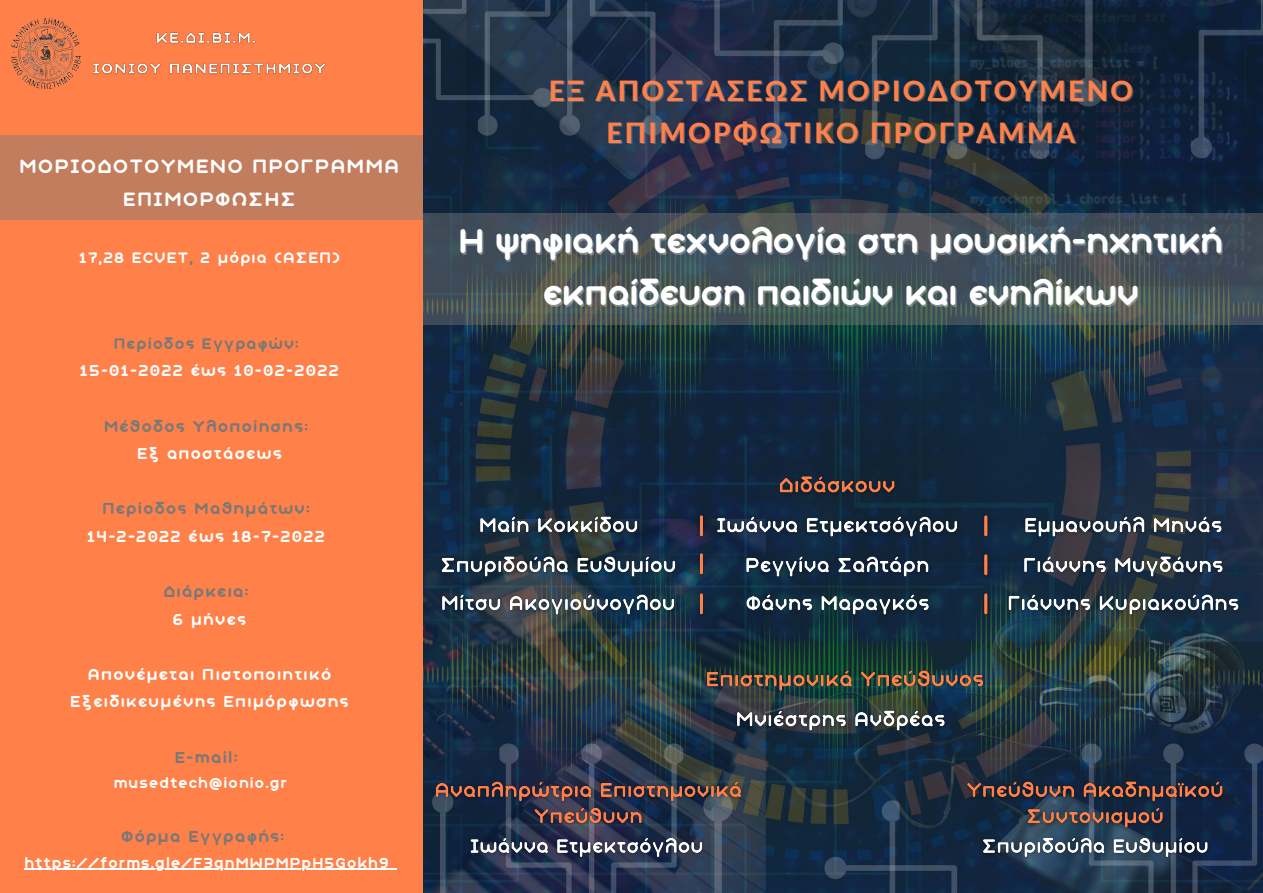
<style>
.page{position:relative;width:1263px;height:893px;background:#fff}
.page>*{position:absolute;margin:0;border:0;box-sizing:border-box;transform-origin:0 0}
.t1{font:37.35px/52.1px "Aka Acid GR Soft Ice Cream";letter-spacing:.025em;color:#fff;text-align:center}
.t2{font:800 27.75px/41.6px "Lato";letter-spacing:.085em;color:#ff8049;text-align:center}
.t3{font:21px/33.2px "Aka Acid GR Soft Ice Cream";letter-spacing:.115em;color:#fff;text-align:center}
.t4{font:17.25px/27.6px "Aka Acid GR Soft Ice Cream";letter-spacing:.115em;color:#fff;text-align:center}
.t5{font:17.25px "Aka Acid GR Soft Ice Cream";letter-spacing:.115em;color:#787878}
.t6{font:16.5px "Aka Acid GR Soft Ice Cream";letter-spacing:.115em;color:#fff}
.t7{font:16.5px "Aka Acid GR Soft Ice Cream";letter-spacing:.115em;color:#787878}
.t8{font:15.75px "Aka Acid GR Soft Ice Cream";letter-spacing:.115em;color:#fff}
.s1{color:#787878}
</style>
<div class="page">
<img style="left:423px;top:0;width:840px;height:893px">
<div style="left:0;top:0;width:423px;height:893px;background:#ff8049"></div>
<svg style="left:423px;top:213px;width:840px;height:111px;background:#455358"></svg>
<img style="left:773px;top:469px;width:129px;height:35px">
<div style="left:0;top:135px;width:423px;height:85px;background:#c27c5e"></div>
<hr style="left:25px;top:869px;width:365px;height:1px;background:#fff">
<img style="left:10px;top:18px;width:72px;height:71px">
<img style="left:93px;top:32px;width:233px;height:43px">
<img style="left:731px;top:703px;width:220px;height:34px">
<img style="left:473px;top:509px;width:171px;height:34px">
<img style="left:712px;top:509px;width:252px;height:34px">
<img style="left:1018px;top:509px;width:210px;height:34px">
<img style="left:436px;top:549px;width:246px;height:34px">
<img style="left:739px;top:549px;width:197px;height:34px">
<img style="left:1017px;top:549px;width:213px;height:34px">
<img style="left:436px;top:588px;width:246px;height:34px">
<img style="left:740px;top:588px;width:195px;height:34px">
<img style="left:1002px;top:588px;width:243px;height:34px">
<img style="left:692px;top:507px;width:20px;height:76px">
<img style="left:692px;top:585px;width:20px;height:38px">
<img style="left:977px;top:507px;width:19px;height:38px">
<img style="left:977px;top:547px;width:19px;height:76px">
<img style="left:700px;top:663px;width:290px;height:35px">
<img style="left:466px;top:834px;width:249px;height:29px">
<img style="left:429px;top:774px;width:319px;height:60px">
<img style="left:977px;top:834px;width:238px;height:29px">
<img style="left:961px;top:774px;width:269px;height:60px">
<p class="t3" style="left:20px;top:150px;width:380px">ΜΟΡΙΟΔΟΤΟΥΜΕΝΟ ΠΡΟΓΡΑΜΜΑ<br>ΕΠΙΜΟΡΦΩΣΗΣ</p>
<p class="t6" style="left:80px;top:250px;width:261px">17,28 ECVET<span class="s1">,</span> 2 μόρια (ΑΣΕΠ)</p>
<p class="t7" style="left:114px;top:336px;width:186px">Περίοδος Εγγραφών:</p>
<p class="t4" style="left:80px;top:357px;width:260px">15-01-2022 έως 10-02-2022</p>
<p class="t5" style="left:104px;top:418px;width:205px">Μέθοδος Υλοποίησης:</p>
<p class="t4" style="left:137px;top:440px;width:146px">Εξ αποστάσεως</p>
<p class="t5" style="left:103px;top:500px;width:208px">Περίοδος Μαθημάτων:</p>
<p class="t4" style="left:88px;top:523px;width:238px">14-2-2022 έως 18-7-2022</p>
<p class="t5" style="left:164px;top:583px;width:86px">Διάρκεια:</p>
<p class="t4" style="left:173px;top:605px;width:74px">6 μήνες</p>
<p class="t4" style="left:71px;top:661px;width:279px">Απονέμεται Πιστοποιητικό<br>Εξειδικευμένης Επιμόρφωσης</p>
<p class="t5" style="left:175px;top:748px;width:64px">E-mail:</p>
<p class="t8" style="left:114px;top:775px;width:174px">musedtech@ionio.gr</p>
<p class="t5" style="left:122px;top:828px;width:164px">Φόρμα Εγγραφής:</p>
<p class="t8" style="left:25px;top:855px;width:365px">https://forms.gle/F3qnMWPMPpH5Gokh9</p>
<p class="t2" style="left:549px;top:70px;width:586px">ΕΞ ΑΠΟΣΤΑΣΕΩΣ ΜΟΡΙΟΔΟΤΟΥΜΕΝΟ<br>ΕΠΙΜΟΡΦΩΤΙΚΟ ΠΡΟΓΡΑΜΜΑ</p>
<p class="t1" style="left:459px;top:216px;width:765px">Η ψηφιακή τεχνολογία στη μουσική-ηχητική εκπαίδευση παιδιών και ενηλίκων</p>
</div>
